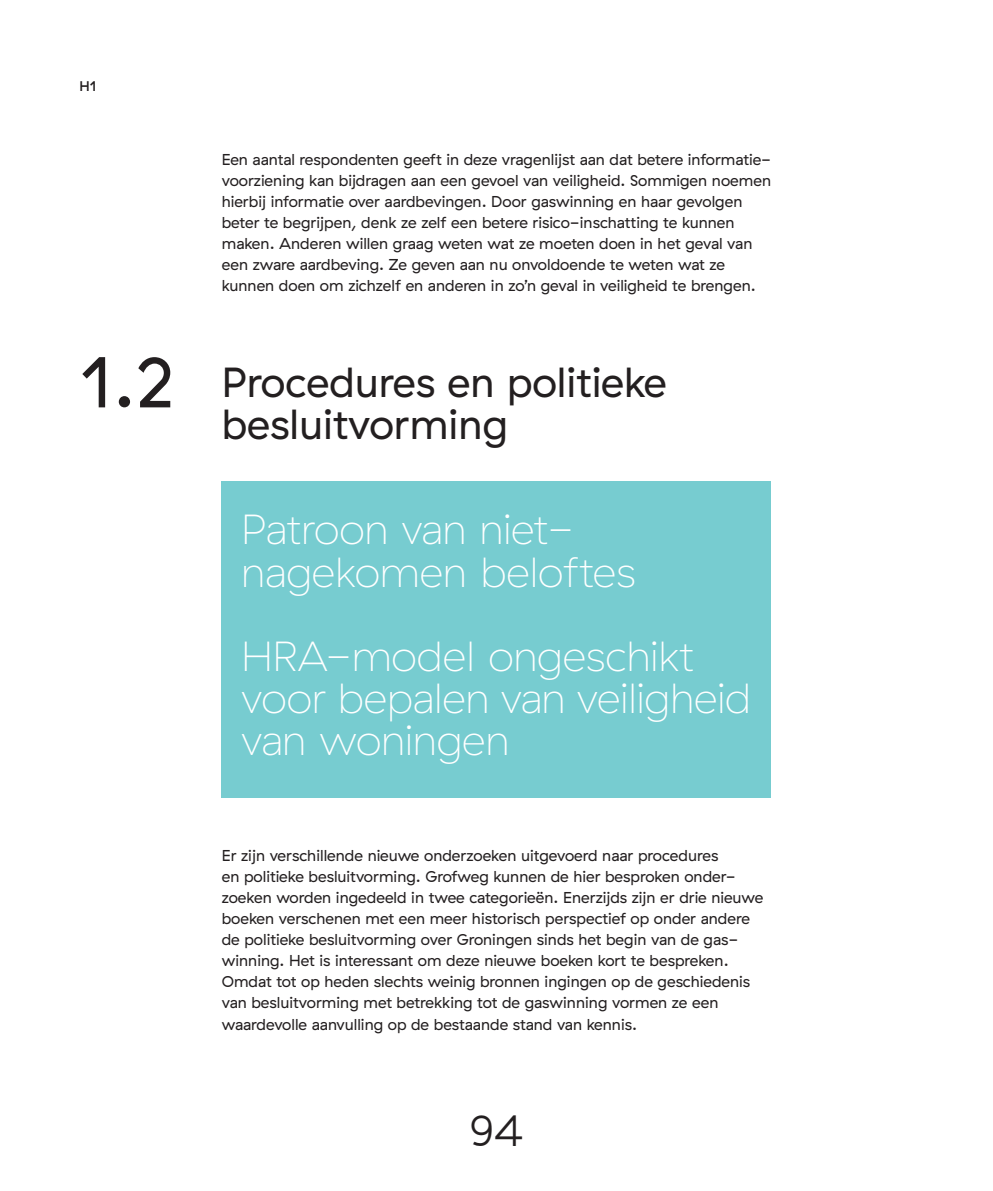
<style>
.page{position:relative;width:993px;height:1191px;background:#fff}
.page>*{position:absolute;margin:0;border:0;box-sizing:border-box;transform-origin:0 0}
.Kop_Hoofdstuk{font:71.75px "GT Haptik";color:#231f20}
.t1{font:300 43.75px "GT Haptik";color:#231f20}
.Paragraafkop{font:100 42px/42.2px "GT Haptik";color:#fff}
.Paragraafkop-2{font:42px/42.2px "GT Haptik";color:#231f20}
.Broodtekst{font:15.75px/21px "GT Haptik";color:#231f20}
.t2{font:500 14px "GT Haptik";color:#231f20}
</style>
<div class="page">
<div style="left:222px;top:481px;width:549px;height:316px;background:#77ccd0"></div>
<p class="t2" style="left:79px;top:78px;width:19px">H1</p>
<p class="Broodtekst" style="left:222px;top:149px;width:550px">Een aantal respondenten geeft in deze vragenlijst aan dat betere informatie&shy;voorziening kan bijdragen aan een gevoel van veiligheid. Sommigen noemen hierbij informatie over aardbevingen. Door gaswinning en haar gevolgen beter te begrijpen, denk ze zelf een betere risico-inschatting te kunnen maken. Anderen willen graag weten wat ze moeten doen in het geval van een zware aardbeving. Ze geven aan nu onvoldoende te weten wat ze kunnen doen om zichzelf en anderen in zo’n geval in veiligheid te brengen.</p>
<p class="Kop_Hoofdstuk" style="left:79px;top:341px;width:97px">1.2</p>
<p class="Paragraafkop-2" style="left:222px;top:361px;width:446px">Procedures en politieke besluitvorming</p>
<p class="Paragraafkop" style="left:241px;top:510px;width:395px">Patroon van niet&shy;nagekomen beloftes</p>
<p class="Paragraafkop" style="left:241px;top:636px;width:511px">HRA-model ongeschikt voor bepalen van veiligheid van woningen</p>
<p class="Broodtekst" style="left:222px;top:845px;width:543px">Er zijn verschillende nieuwe onderzoeken uitgevoerd naar procedures<br>en politieke besluitvorming. Grofweg kunnen de hier besproken onder&shy;zoeken worden ingedeeld in twee categorieën. Enerzijds zijn er drie nieuwe boeken verschenen met een meer historisch perspectief op onder andere de politieke besluitvorming over Groningen sinds het begin van de gas&shy;winning. Het is interessant om deze nieuwe boeken kort te bespreken.<br>Omdat tot op heden slechts weinig bronnen ingingen op de geschiedenis van besluitvorming met betrekking tot de gaswinning vormen ze een waardevolle aanvulling op de bestaande stand van kennis.</p>
<h2 class="t1" style="left:469px;top:1105px;width:55px">94</h2>
</div>
